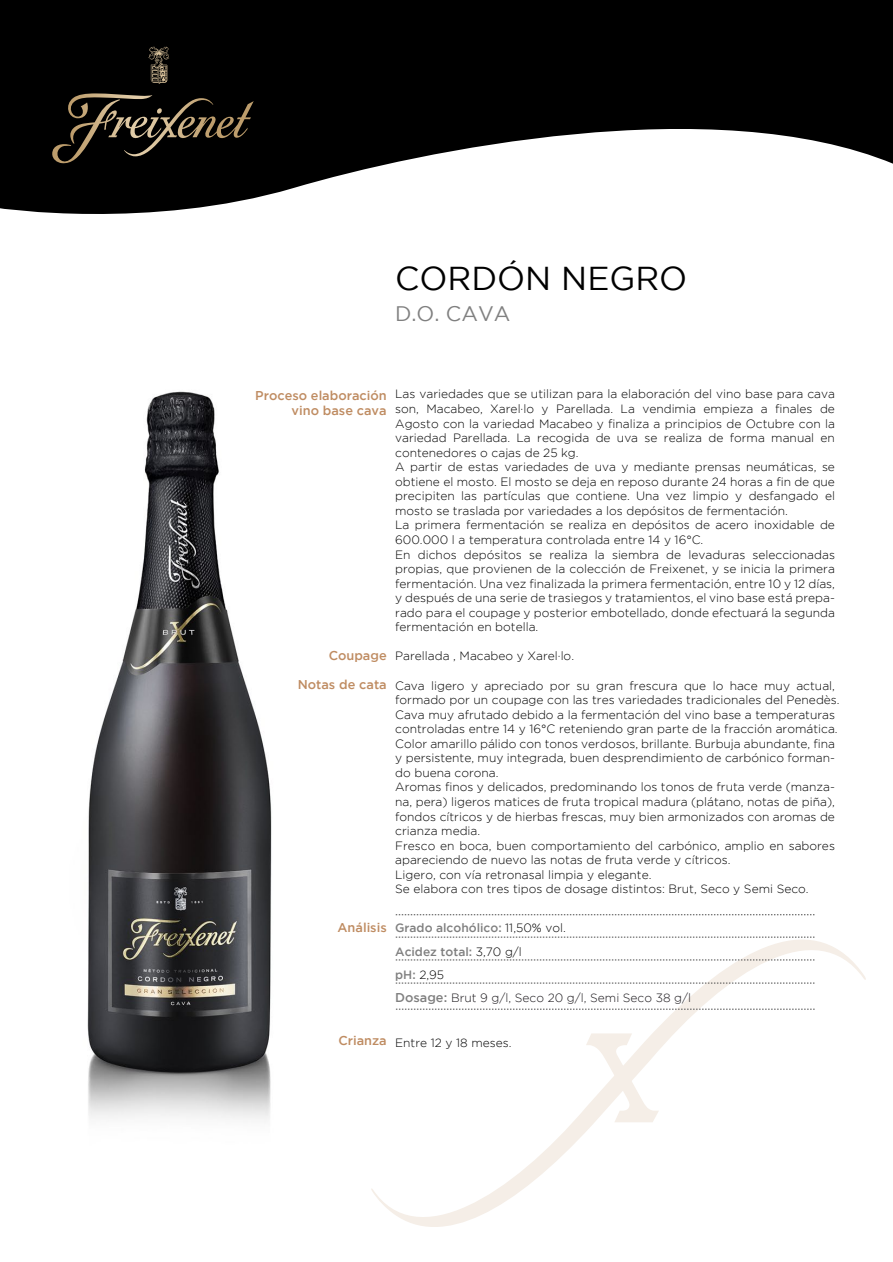
<style>
.page{position:relative;width:893px;height:1262px;background:#fff}
.page>*{position:absolute;margin:0;border:0;box-sizing:border-box;transform-origin:0 0}
.t1{font:33px "Gotham";color:#000}
.t2{font:21px "Gotham";color:#808080}
.t3{font:500 12.75px/15.3px "Gotham";color:#bf8c62;text-align:right}
.t4{font:300 12px/14.5px "Gotham";color:#000}
.t5{font:300 12px/23.2px "Gotham";color:#1a171b}
.s1{font-weight:500;color:#808080}
.s2{color:#000}
.s3{font-weight:500;font-size:12.75px;color:#808080}
</style>
<div class="page">
<img style="left:87px;top:391px;width:185px;height:729px">
<svg style="left:0;top:0;width:892px;height:214px;fill:#000"></svg>
<svg style="left:371px;top:914px;width:495px;height:313px"></svg>
<svg style="left:396px;top:914px;width:419px;height:1px"></svg>
<svg style="left:396px;top:937px;width:419px;height:1px"></svg>
<svg style="left:396px;top:959px;width:419px;height:1px"></svg>
<svg style="left:396px;top:982px;width:419px;height:1px"></svg>
<svg style="left:396px;top:1009px;width:419px;height:1px"></svg>
<svg style="left:52px;top:93px;width:202px;height:74px;background:#221d16"></svg>
<svg style="left:148px;top:46px;width:21px;height:38px"></svg>
<h1 class="t1" style="left:395px;top:260px;width:294px">CORDÓN NEGRO</h1>
<h2 class="t2" style="left:395px;top:302px;width:117px">D.O. CAVA</h2>
<p class="t3" style="left:255px;top:387px;width:133px">Proceso elaboración vino base cava</p>
<p class="t3" style="left:329px;top:648px;width:59px">Coupage</p>
<p class="t3" style="left:298px;top:676px;width:90px">Notas de cata</p>
<p class="t3" style="left:337px;top:919px;width:51px">Análisis</p>
<p class="t3" style="left:338px;top:1032px;width:50px">Crianza</p>
<p class="t4" style="left:395px;top:387px;width:441px">Las variedades que se utilizan para la elaboración del vino base para cava son, Macabeo, Xarel·lo y Parellada. La vendimia empieza a finales de Agosto con la variedad Macabeo y finaliza a principios de Octubre con la variedad Parellada. La recogida de uva se realiza de forma manual en contenedores o cajas de 25 kg.<br>A partir de estas variedades de uva y mediante prensas neumáticas, se obtiene el mosto. El mosto se deja en reposo durante 24 horas a fin de que precipiten las partículas que contiene. Una vez limpio y desfangado el mosto se traslada por variedades a los depósitos de fermentación.<br>La primera fermentación se realiza en depósitos de acero inoxidable de 600.000 l a temperatura controlada entre 14 y 16°C.<br>En dichos depósitos se realiza la siembra de levaduras seleccionadas propias, que provienen de la colección de Freixenet, y se inicia la primera fermentación. Una vez finalizada la primera fermentación, entre 10 y 12 días, y después de una serie de trasiegos y tratamientos, el vino base está prepa&shy;rado para el coupage y posterior embotellado, donde efectuará la segunda fermentación en botella.</p>
<p class="t4" style="left:395px;top:649px;width:180px">Parellada , Macabeo y Xarel·lo.</p>
<p class="t4" style="left:395px;top:678px;width:446px">Cava ligero y apreciado por su gran frescura que lo hace muy actual, formado por un coupage con las tres variedades tradicionales del Penedès.<br>Cava muy afrutado debido a la fermentación del vino base a temperaturas controladas entre 14 y 16°C reteniendo gran parte de la fracción aromática.<br>Color amarillo pálido con tonos verdosos, brillante. Burbuja abundante, fina y persistente, muy integrada, buen desprendimiento de carbónico forman&shy;do buena corona.<br>Aromas finos y delicados, predominando los tonos de fruta verde (manza&shy;na, pera) ligeros matices de fruta tropical madura (plátano, notas de piña), fondos cítricos y de hierbas frescas, muy bien armonizados con aromas de crianza media.<br>Fresco en boca, buen comportamiento del carbónico, amplio en sabores apareciendo de nuevo las notas de fruta verde y cítricos.<br>Ligero, con vía retronasal limpia y elegante.<br>Se elabora con tres tipos de dosage distintos: Brut, Seco y Semi Seco.</p>
<p class="t5" style="left:395px;top:916px;width:297px"><span class="s1">Grado alcohólico:</span> <span class="s2">11,50% vol.<br></span><span class="s1">Acidez total:</span> <span class="s2">3,70 g/l<br></span><span class="s1">pH:</span> <span class="s2">2,95<br></span><span class="s3">Dosage:</span> Brut 9 g/l, Seco 20 g/l, Semi Seco 38 g/l</p>
<p class="t4" style="left:395px;top:1035px;width:118px">Entre 12 y 18 meses.</p>
</div>
